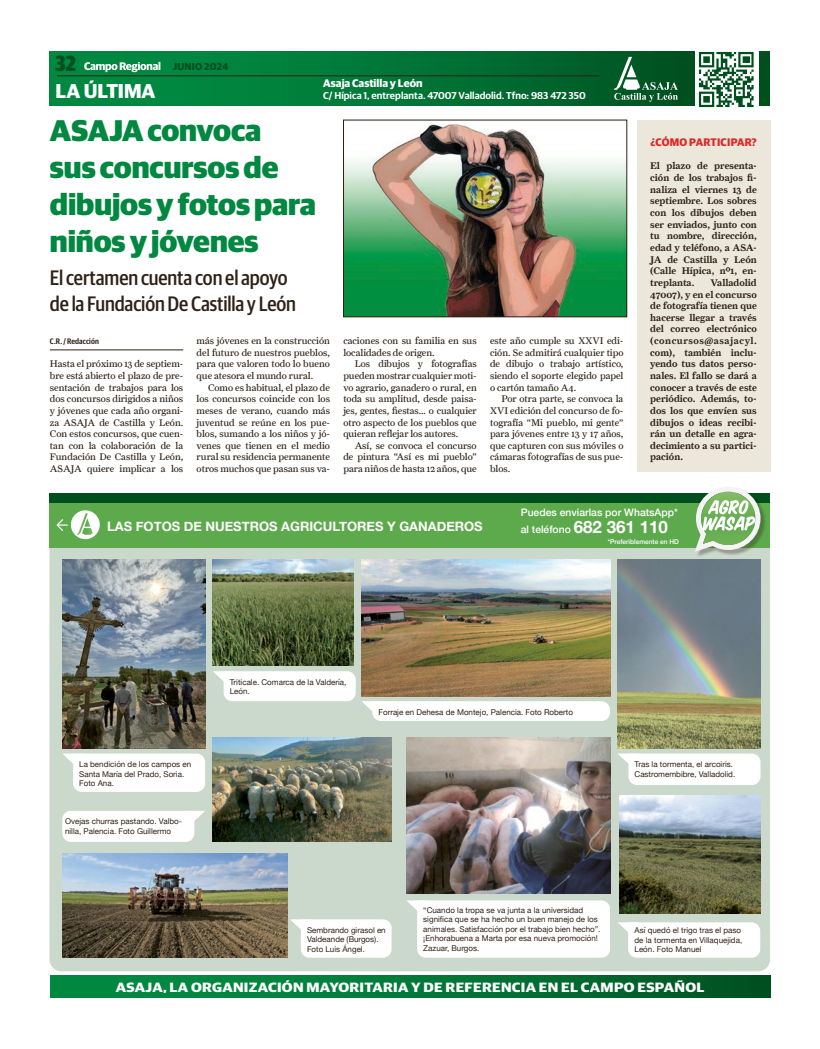
<style>
.page{position:relative;width:820px;height:1049px;background:#fff}
.page>*{position:absolute;margin:0;border:0;box-sizing:border-box;transform-origin:0 0}
.t1{font:800 30px/37px "Guardian Sans";letter-spacing:-.005em;color:#008840}
.t2{font:800 22px "Guardian Sans Cond";color:#004f1e}
.t3{font:500 21px/25.2px "Guardian Sans Cond";letter-spacing:-.005em;color:#2f2116}
.t4{font:700 20.1px "Guardian Sans";letter-spacing:-.005em;color:#fff}
.t5{font:700 13.5px "Guardian Sans";letter-spacing:.02em;color:#fff;scale:1.11 1}
.t6{font:700 13px "Helvetica Neue";color:#fff}
.t7{font:700 11px "Guardian Sans";letter-spacing:.005em;color:#fff}
.t8{font:700 11px "Guardian Sans";letter-spacing:.02em;color:#df2727}
.t9{font:500 10.4px/16.9px "Helvetica Neue";color:#fff}
.t10{font:600 10px "Guardian Sans";color:#fff}
.t11{font:700 10px "Guardian Sans";letter-spacing:.02em;color:#004f1e}
.t12{font:9.7px/11.6px "Farnham Text";color:#2f2116;text-align:justify}
.t13{font:9.7px/11.6px "Farnham Text Semi";color:#2f2116;text-align:justify}
.t14{font:8px/9.6px "Helvetica Neue";color:#2f2116}
.t15{font:600 8px "Guardian Sans Cond";letter-spacing:.01em;color:#2f2116}
.t16{font:500 6.6px "Helvetica Neue";color:#fff}
.s1{font-weight:700;font-size:16.9px}
</style>
<div class="page">
<div style="left:49px;top:548px;width:720px;height:423px;background:#cad9cb"></div>
<div style="left:49px;top:502px;width:720px;height:46px;background:#5daa4d"></div>
<div style="left:49px;top:494px;width:720px;height:9px;background:#004f1e"></div>
<svg style="left:56px;top:519px;width:12px;height:12px"></svg>
<div style="left:71px;top:510px;width:29px;height:29px;background:#fff;border-radius:50%"></div>
<svg style="left:77px;top:513px;width:15px;height:22px"></svg>
<svg style="left:62px;top:753px;width:143px;height:39px"></svg>
<svg style="left:406px;top:900px;width:203px;height:58px"></svg>
<svg style="left:290px;top:919px;width:101px;height:39px"></svg>
<svg style="left:617px;top:753px;width:143px;height:32px"></svg>
<svg style="left:617px;top:922px;width:143px;height:36px"></svg>
<svg style="left:361px;top:701px;width:248px;height:20px"></svg>
<svg style="left:213px;top:671px;width:142px;height:30px"></svg>
<svg style="left:62px;top:811px;width:143px;height:31px"></svg>
<img style="left:62px;top:560px;width:143px;height:188px">
<img style="left:617px;top:560px;width:143px;height:188px">
<img style="left:361px;top:560px;width:248px;height:136px">
<img style="left:406px;top:738px;width:203px;height:156px">
<img style="left:213px;top:738px;width:178px;height:104px">
<img style="left:62px;top:853px;width:226px;height:105px">
<img style="left:213px;top:560px;width:141px;height:106px">
<img style="left:619px;top:796px;width:141px;height:118px">
<div style="left:50px;top:976px;width:719px;height:22px;background:linear-gradient(to right,#009346,#005724)"></div>
<div style="left:50px;top:52px;width:644px;height:54px;background:linear-gradient(to right,#009346,#005624)"></div>
<div style="left:759px;top:52px;width:10px;height:54px;background:#004f1e"></div>
<hr style="left:57px;top:76px;width:542px;height:1px;background:#2f2116">
<svg style="left:614px;top:57px;width:63px;height:45px;background:#31754c"></svg>
<svg style="left:84px;top:62px;width:76px;height:10px"></svg>
<hr style="left:50px;top:350px;width:133px;height:1px;background:#2f2116">
<img style="left:698px;top:51px;width:56px;height:57px">
<div style="left:636px;top:120px;width:133px;height:352px;background:#ebe8db"></div>
<img style="left:345px;top:124px;width:279px;height:191px">
<div style="left:343px;top:120px;width:283px;height:197px;border:1px solid #2f2116"></div>
<div style="left:695px;top:488px;width:70px;height:69px;background:#2f2116;opacity:.33"></div>
<svg style="left:694px;top:487px;width:66px;height:65px"></svg>
<h2 class="t2" style="left:56px;top:47px;width:22px">32</h2>
<p class="t11" style="left:173px;top:59px;width:57px">JUNIO 2024</p>
<h3 class="t4" style="left:56px;top:76px;width:101px">LA ÚLTIMA</h3>
<p class="t7" style="left:323px;top:75px;width:101px">Asaja Castilla y León</p>
<p class="t10" style="left:323px;top:89px;width:264px">C/ Hípica 1, entreplanta. 47007 Valladolid. Tfno: 983 472 350</p>
<h1 class="t1" style="left:50px;top:109px;width:267px">ASAJA convoca<br>sus concursos de dibujos y fotos para niños y jóvenes</h1>
<h3 class="t3" style="left:50px;top:264px;width:247px">El certamen cuenta con el apoyo de la Fundación De Castilla y León</h3>
<p class="t15" style="left:50px;top:336px;width:51px">C.R. / Redacción</p>
<p class="t12" style="left:50px;top:358px;width:135px">Hasta el próximo 13 de septiem&shy;bre está abierto el plazo de pre&shy;sentación de trabajos para los dos concursos dirigidos a niños y jóvenes que cada año organi&shy;za ASAJA de Castilla y León.<br>Con estos concursos, que cuen&shy;tan con la colaboración de la Fundación De Castilla y León, ASAJA quiere implicar a los</p>
<p class="t12" style="left:196px;top:335px;width:135px">más jóvenes en la construcción del futuro de nuestros pueblos, para que valoren todo lo bueno que atesora el mundo rural.</p>
<p class="t12" style="left:196px;top:381px;width:135px;text-indent:11px">Como es habitual, el plazo de los concursos coincide con los meses de verano, cuando más juventud se reúne en los pue&shy;blos, sumando a los niños y jó&shy;venes que tienen en el medio rural su residencia permanente otros muchos que pasan sus va-</p>
<p class="t12" style="left:343px;top:335px;width:135px">caciones con su familia en sus localidades de origen.</p>
<p class="t12" style="left:343px;top:358px;width:135px;text-indent:11px">Los dibujos y fotografías pueden mostrar cualquier moti&shy;vo agrario, ganadero o rural, en toda su amplitud, desde paisa&shy;jes, gentes, fiestas… o cualquier otro aspecto de los pueblos que quieran reflejar los autores.</p>
<p class="t12" style="left:343px;top:440px;width:135px;text-indent:11px">Así, se convoca el concurso de pintura “Así es mi pueblo” para niños de hasta 12 años, que</p>
<p class="t12" style="left:490px;top:335px;width:135px">este año cumple su XXVI edi&shy;ción. Se admitirá cualquier tipo de dibujo o trabajo artístico, siendo el soporte elegido papel o cartón tamaño A4.</p>
<p class="t12" style="left:490px;top:393px;width:135px;text-indent:11px">Por otra parte, se convoca la XVI edición del concurso de fo&shy;tografía “Mi pueblo, mi gente” para jóvenes entre 13 y 17 años, que capturen con sus móviles o cámaras fotografías de sus pue&shy;blos.</p>
<p class="t8" style="left:650px;top:134px;width:108px">¿CÓMO PARTICIPAR?</p>
<p class="t13" style="left:650px;top:160px;width:108px">El plazo de presenta&shy;ción de los trabajos fi&shy;naliza el viernes 13 de septiembre. Los sobres con los dibujos deben ser enviados, junto con tu nombre, dirección, edad y teléfono, a ASA-JA de Castilla y León (Calle Hípica, nº1, en&shy;treplanta.</p>
<p class="t13" style="left:650px;top:277px;width:108px;text-indent:60px">Valladolid 47007), y en el concurso de fotografía tienen que hacerse llegar a través del correo electrónico (concursos@asajacyl. com), también inclu&shy;yendo tus datos perso&shy;nales. El fallo se dará a conocer a través de este periódico. Además, to&shy;dos los que envíen sus dibujos o ideas recibi&shy;rán un detalle en agra&shy;decimiento a su partici&shy;pación.</p>
<h3 class="t6" style="left:107px;top:516px;width:377px">LAS FOTOS DE NUESTROS AGRICULTORES Y GANADEROS</h3>
<p class="t9" style="left:520px;top:502px;width:159px">Puedes enviarlas por WhatsApp* al teléfono <span class="s1">682 361 110</span></p>
<p class="t16" style="left:607px;top:536px;width:73px">*Preferiblemente en HD</p>
<p class="t14" style="left:230px;top:677px;width:118px">Triticale. Comarca de la Valdería,<br>León.</p>
<p class="t14" style="left:79px;top:760px;width:113px">La bendición de los campos en<br>Santa María del Prado, Soria.<br>Foto Ana.</p>
<p class="t14" style="left:65px;top:817px;width:118px">Ovejas churras pastando. Valbo&shy;nilla, Palencia. Foto Guillermo</p>
<p class="t14" style="left:378px;top:707px;width:196px">Forraje en Dehesa de Montejo, Palencia. Foto Roberto</p>
<p class="t14" style="left:634px;top:760px;width:102px">Tras la tormenta, el arcoiris.<br>Castromembibre, Valladolid.</p>
<p class="t14" style="left:307px;top:926px;width:80px">Sembrando girasol en<br>Valdeande (Burgos).<br>Foto Luis Ángel.</p>
<p class="t14" style="left:423px;top:905px;width:179px">“Cuando la tropa se va junta a la universidad significa que se ha hecho un buen manejo de los animales. Satisfacción por el trabajo bien hecho”. ¡Enhorabuena a Marta por esa nueva promoción!<br>Zazuar, Burgos.</p>
<p class="t14" style="left:634px;top:926px;width:109px">Así quedó el trigo tras el paso de la tormenta en Villaquejida,<br>León. Foto Manuel</p>
<h3 class="t5" style="left:116px;top:977px;width:531px">ASAJA, LA ORGANIZACIÓN MAYORITARIA Y DE REFERENCIA EN EL CAMPO ESPAÑOL</h3>
</div>
